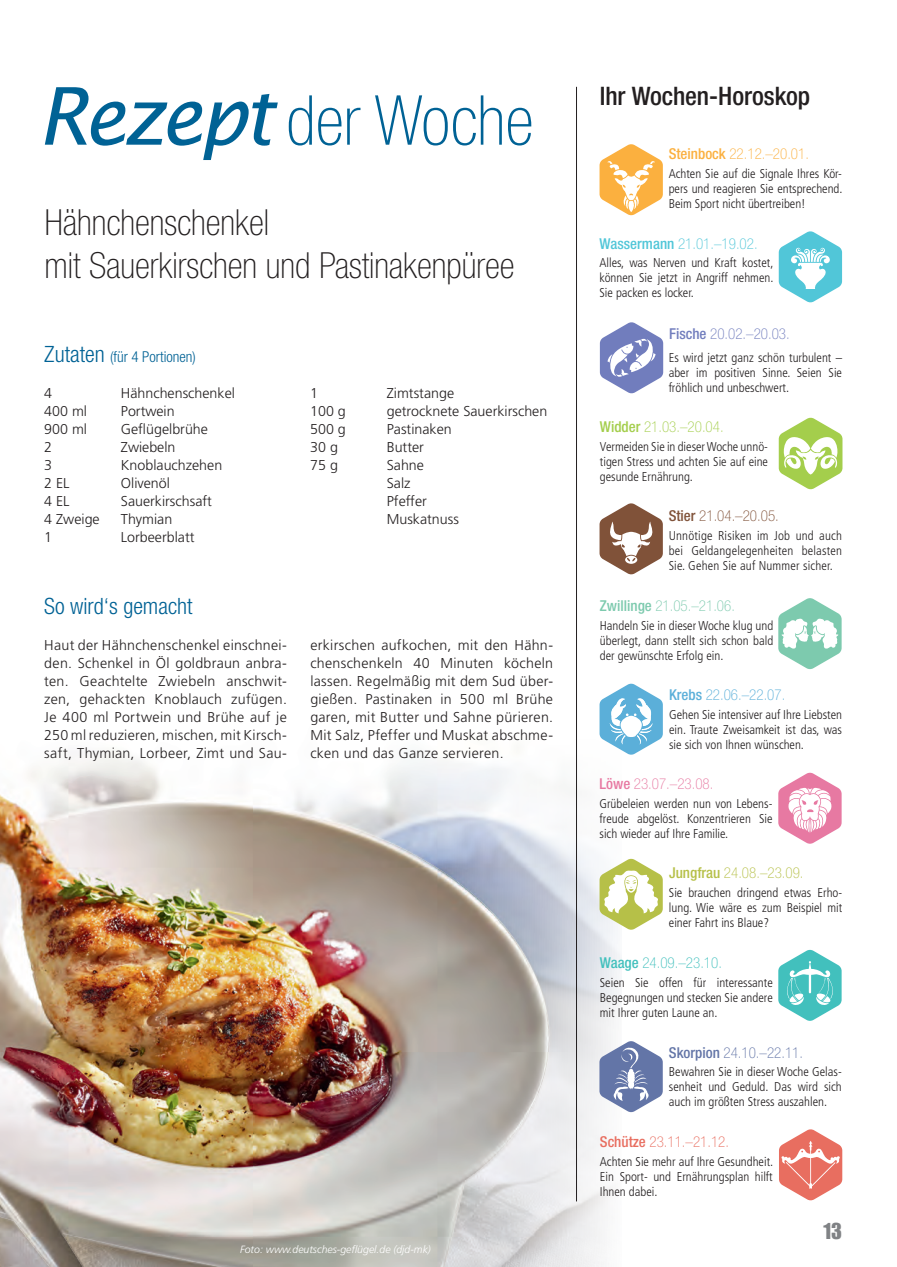
<style>
.page{position:relative;width:897px;height:1267px;background:#fff}
.page>*{position:absolute;margin:0;border:0;box-sizing:border-box;transform-origin:0 0}
.Headline_46pt__Stand{font:100 condensed 69px "Helvetica Neue LT Std";color:#006295}
.Subline_Rezept{font:100 condensed 36px/43.2px "Helvetica Neue LT Std";color:#231f20}
.Dachzeile__Standard{font:500 condensed 25.5px "Helvetica Neue LT Std";letter-spacing:-.005em;color:#231f20}
.Zwischenüberschrift{font:300 condensed 22.5px "Helvetica Neue LT Std";color:#006295}
.t1{font:22.5px "Impact LT Std";color:#808285}
.Headline_Sternzeiche{font:100 condensed 15px "Helvetica Neue LT Std";color:#51c6d8}
.Headline_Sternzeiche-2{font:100 condensed 15px "Helvetica Neue LT Std";color:#fbb03f}
.Headline_Sternzeiche-3{font:100 condensed 15px "Helvetica Neue LT Std";color:#7dcaae}
.Zwischenüberschrift-2{font:300 condensed 15px "Helvetica Neue LT Std";color:#006295}
.Headline_Sternzeiche-4{font:100 condensed 15px "Helvetica Neue LT Std";color:#6375a7}
.Headline_Sternzeiche-5{font:100 condensed 15px "Helvetica Neue LT Std";color:#b6c048}
.Headline_Sternzeiche-6{font:100 condensed 15px "Helvetica Neue LT Std";color:#e86e60}
.Headline_Sternzeiche-7{font:100 condensed 15px "Helvetica Neue LT Std";color:#a4ce4c}
.Headline_Sternzeiche-8{font:100 condensed 15px "Helvetica Neue LT Std";color:#717dbd}
.Headline_Sternzeiche-9{font:100 condensed 15px "Helvetica Neue LT Std";color:#805239}
.Headline_Sternzeiche-10{font:100 condensed 15px "Helvetica Neue LT Std";color:#42c0bd}
.Headline_Sternzeiche-11{font:100 condensed 15px "Helvetica Neue LT Std";color:#5bafd9}
.Headline_Sternzeiche-12{font:100 condensed 15px "Helvetica Neue LT Std";color:#e779a2}
.Fließtext__ohne_Abst{font:300 14.25px/18px "Frutiger LT Std";letter-spacing:.02em;color:#231f20;text-align:justify}
.Zutaten{font:300 14.25px "Frutiger LT Std";color:#231f20}
.Text_Sternzeichen{font:300 condensed 12.75px/15px "Frutiger LT Std";color:#231f20;text-align:justify}
.Fotonachweis{font:italic 300 10.5px "Frutiger LT Std";color:#fff}
.s1{font-family:"Lucida Sans";font-weight:400;font-style:italic;font-stretch:normal;font-size:79.5px}
.s2{font-size:22.5px}
.s3{font-weight:500}
</style>
<div class="page">
<img style="left:0;top:752px;width:620px;height:514px">
<hr style="left:576px;top:87px;width:1px;height:1114px;background:#231f20">
<svg style="left:599px;top:144px;width:63px;height:71px"></svg>
<svg style="left:778px;top:231px;width:63px;height:72px"></svg>
<svg style="left:599px;top:322px;width:64px;height:71px"></svg>
<svg style="left:778px;top:417px;width:64px;height:72px"></svg>
<svg style="left:599px;top:503px;width:63px;height:71px"></svg>
<svg style="left:778px;top:598px;width:63px;height:71px"></svg>
<svg style="left:599px;top:683px;width:63px;height:72px"></svg>
<svg style="left:778px;top:772px;width:63px;height:72px"></svg>
<svg style="left:599px;top:858px;width:63px;height:72px"></svg>
<svg style="left:778px;top:949px;width:63px;height:72px"></svg>
<svg style="left:599px;top:1040px;width:63px;height:72px"></svg>
<svg style="left:779px;top:1129px;width:63px;height:71px"></svg>
<p class="Headline_46pt__Stand" style="left:37px;top:82px;width:497px"><span class="s1">Rezept</span> der Woche</p>
<p class="Subline_Rezept" style="left:44px;top:200px;width:471px">Hähnchenschenkel<br>mit Sauerkirschen und Pastinakenpüree</p>
<p class="Zwischenüberschrift-2" style="left:44px;top:348px;width:153px"><span class="s2">Zutaten</span> (für 4 Portionen)</p>
<p class="Zutaten" style="left:44px;top:385px;width:9px">4</p>
<p class="Zutaten" style="left:121px;top:385px;width:116px">Hähnchenschenkel</p>
<p class="Zutaten" style="left:44px;top:403px;width:44px">400 ml</p>
<p class="Zutaten" style="left:121px;top:403px;width:55px">Portwein</p>
<p class="Zutaten" style="left:44px;top:421px;width:44px">900 ml</p>
<p class="Zutaten" style="left:121px;top:421px;width:89px">Geflügelbrühe</p>
<p class="Zutaten" style="left:44px;top:439px;width:9px">2</p>
<p class="Zutaten" style="left:121px;top:439px;width:56px">Zwiebeln</p>
<p class="Zutaten" style="left:44px;top:457px;width:9px">3</p>
<p class="Zutaten" style="left:121px;top:457px;width:103px">Knoblauchzehen</p>
<p class="Zutaten" style="left:44px;top:475px;width:27px">2 EL</p>
<p class="Zutaten" style="left:121px;top:475px;width:51px">Olivenöl</p>
<p class="Zutaten" style="left:44px;top:493px;width:27px">4 EL</p>
<p class="Zutaten" style="left:121px;top:493px;width:93px">Sauerkirschsaft</p>
<p class="Zutaten" style="left:44px;top:511px;width:57px">4 Zweige</p>
<p class="Zutaten" style="left:121px;top:511px;width:53px">Thymian</p>
<p class="Zutaten" style="left:44px;top:529px;width:9px">1</p>
<p class="Zutaten" style="left:121px;top:529px;width:75px">Lorbeerblatt</p>
<p class="Zutaten" style="left:310px;top:385px;width:9px">1</p>
<p class="Zutaten" style="left:387px;top:385px;width:69px">Zimtstange</p>
<p class="Zutaten" style="left:310px;top:403px;width:37px">100 g</p>
<p class="Zutaten" style="left:387px;top:403px;width:162px">getrocknete Sauerkirschen</p>
<p class="Zutaten" style="left:310px;top:421px;width:37px">500 g</p>
<p class="Zutaten" style="left:387px;top:421px;width:66px">Pastinaken</p>
<p class="Zutaten" style="left:310px;top:439px;width:29px">30 g</p>
<p class="Zutaten" style="left:387px;top:439px;width:39px">Butter</p>
<p class="Zutaten" style="left:310px;top:457px;width:29px">75 g</p>
<p class="Zutaten" style="left:387px;top:457px;width:39px">Sahne</p>
<p class="Zutaten" style="left:387px;top:475px;width:25px">Salz</p>
<p class="Zutaten" style="left:387px;top:493px;width:42px">Pfeffer</p>
<p class="Zutaten" style="left:387px;top:511px;width:74px">Muskatnuss</p>
<p class="Zwischenüberschrift" style="left:44px;top:593px;width:150px">So wird‘s gemacht</p>
<p class="Fließtext__ohne_Abst" style="left:44px;top:636px;width:244px">Haut der Hähnchenschenkel einschnei&shy;den. Schenkel in Öl goldbraun anbra&shy;ten. Geachtelte Zwiebeln anschwit&shy;zen, gehackten Knoblauch zufügen.<br>Je 400 ml Portwein und Brühe auf je 250 ml reduzieren, mischen, mit Kirsch&shy;saft, Thymian, Lorbeer, Zimt und Sau-</p>
<p class="Fließtext__ohne_Abst" style="left:310px;top:636px;width:244px">erkirschen aufkochen, mit den Hähn&shy;chenschenkeln 40 Minuten köcheln lassen. Regelmäßig mit dem Sud über&shy;gießen. Pastinaken in 500 ml Brühe garen, mit Butter und Sahne pürieren.<br>Mit Salz, Pfeffer und Muskat abschme&shy;cken und das Ganze servieren.</p>
<p class="Fotonachweis" style="left:240px;top:1243px;width:192px">Foto: www.deutsches-geflügel.de (djd-mk)</p>
<p class="Dachzeile__Standard" style="left:599px;top:81px;width:212px">Ihr Wochen-Horoskop</p>
<p class="Headline_Sternzeiche-2" style="left:668px;top:145px;width:142px"><span class="s3">Steinbock</span> 22.12.–20.01.</p>
<p class="Text_Sternzeichen" style="left:668px;top:166px;width:175px">Achten Sie auf die Signale Ihres Kör&shy;pers und reagieren Sie entsprechend.<br>Beim Sport nicht übertreiben!</p>
<p class="Headline_Sternzeiche" style="left:599px;top:235px;width:159px"><span class="s3">Wassermann</span> 21.01.–19.02.</p>
<p class="Text_Sternzeichen" style="left:599px;top:256px;width:175px">Alles, was Nerven und Kraft kostet, können Sie jetzt in Angriff nehmen.<br>Sie packen es locker.</p>
<p class="Headline_Sternzeiche-8" style="left:669px;top:325px;width:122px"><span class="s3">Fische</span> 20.02.–20.03.</p>
<p class="Text_Sternzeichen" style="left:668px;top:350px;width:175px">Es wird jetzt ganz schön turbulent – aber im positiven Sinne. Seien Sie fröhlich und unbeschwert.</p>
<p class="Headline_Sternzeiche-7" style="left:599px;top:418px;width:125px"><span class="s3">Widder</span> 21.03.–20.04.</p>
<p class="Text_Sternzeichen" style="left:599px;top:439px;width:170px">Vermeiden Sie in dieser Woche unnö&shy;tigen Stress und achten Sie auf eine gesunde Ernährung.</p>
<p class="Headline_Sternzeiche-9" style="left:668px;top:507px;width:112px"><span class="s3">Stier</span> 21.04.–20.05.</p>
<p class="Text_Sternzeichen" style="left:668px;top:528px;width:175px">Unnötige Risiken im Job und auch bei Geldangelegenheiten belasten Sie. Gehen Sie auf Nummer sicher.</p>
<p class="Headline_Sternzeiche-3" style="left:599px;top:597px;width:137px"><span class="s3">Zwillinge</span> 21.05.–21.06.</p>
<p class="Text_Sternzeichen" style="left:599px;top:618px;width:175px">Handeln Sie in dieser Woche klug und überlegt, dann stellt sich schon bald der gewünschte Erfolg ein.</p>
<p class="Headline_Sternzeiche-11" style="left:669px;top:686px;width:118px"><span class="s3">Krebs</span> 22.06.–22.07.</p>
<p class="Text_Sternzeichen" style="left:669px;top:707px;width:174px">Gehen Sie intensiver auf Ihre Liebsten ein. Traute Zweisamkeit ist das, was sie sich von Ihnen wünschen.</p>
<p class="Headline_Sternzeiche-12" style="left:599px;top:775px;width:115px"><span class="s3">Löwe</span> 23.07.–23.08.</p>
<p class="Text_Sternzeichen" style="left:599px;top:796px;width:174px">Grübeleien werden nun von Lebens&shy;freude abgelöst. Konzentrieren Sie sich wieder auf Ihre Familie.</p>
<p class="Headline_Sternzeiche-5" style="left:669px;top:864px;width:136px"><span class="s3">Jungfrau</span> 24.08.–23.09.</p>
<p class="Text_Sternzeichen" style="left:668px;top:885px;width:175px">Sie brauchen dringend etwas Erho&shy;lung. Wie wäre es zum Beispiel mit einer Fahrt ins Blaue?</p>
<p class="Headline_Sternzeiche-10" style="left:599px;top:954px;width:123px"><span class="s3">Waage</span> 24.09.–23.10.</p>
<p class="Text_Sternzeichen" style="left:599px;top:975px;width:174px">Seien Sie offen für interessante Begegnungen und stecken Sie andere mit Ihrer guten Laune an.</p>
<p class="Headline_Sternzeiche-4" style="left:668px;top:1043px;width:136px"><span class="s3">Skorpion</span> 24.10.–22.11.</p>
<p class="Text_Sternzeichen" style="left:668px;top:1064px;width:174px">Bewahren Sie in dieser Woche Gelas&shy;senheit und Geduld. Das wird sich auch im größten Stress auszahlen.</p>
<p class="Headline_Sternzeiche-6" style="left:599px;top:1133px;width:131px"><span class="s3">Schütze</span> 23.11.–21.12.</p>
<p class="Text_Sternzeichen" style="left:599px;top:1153px;width:175px">Achten Sie mehr auf Ihre Gesundheit.<br>Ein Sport- und Ernährungsplan hilft Ihnen dabei.</p>
<h3 class="t1" style="left:822px;top:1218px;width:21px">13</h3>
</div>
